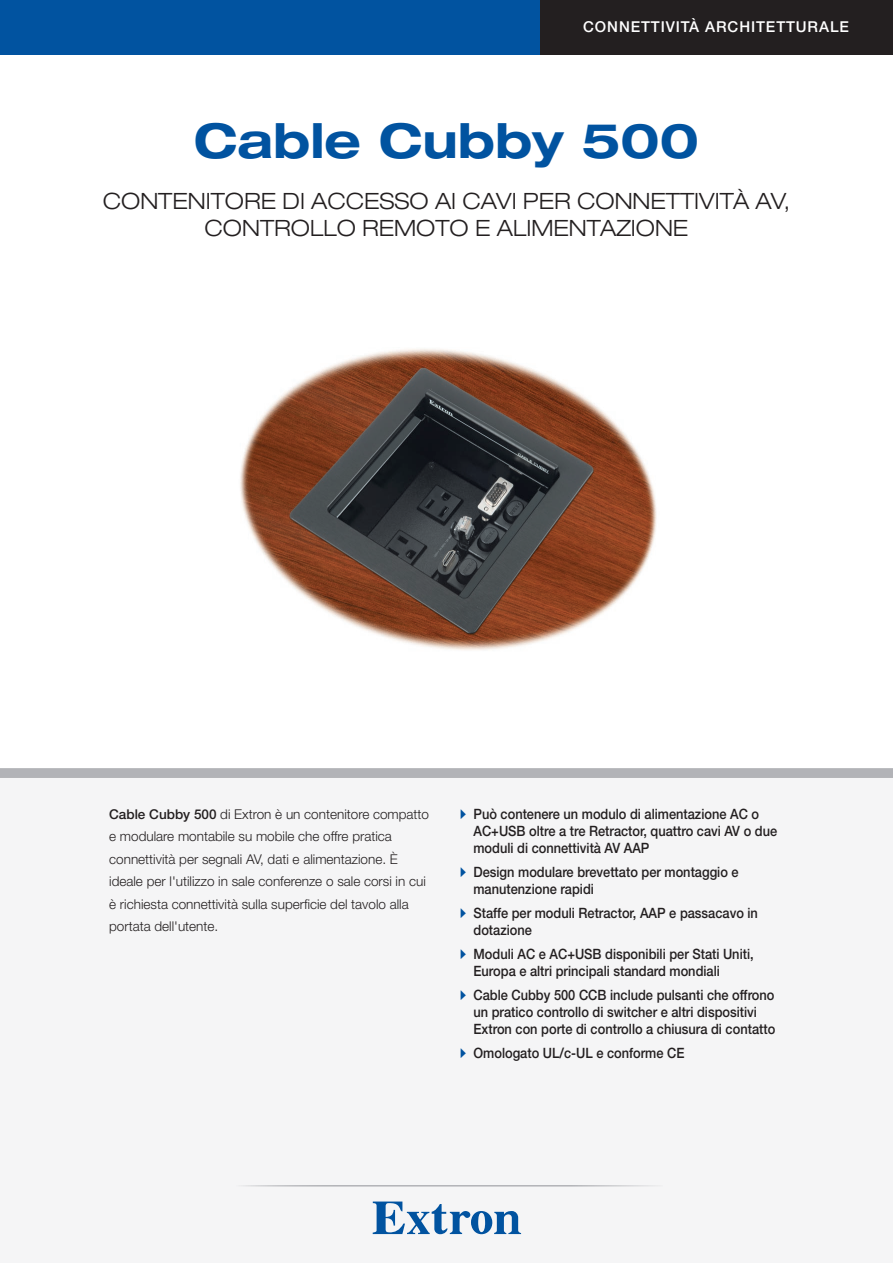
<style>
.page{position:relative;width:893px;height:1263px;background:#fff}
.page>*{position:absolute;margin:0;border:0;box-sizing:border-box;transform-origin:0 0}
.cover_product_name{font:700 expanded 48px "Helvetica Neue LT Std";color:#0153a0}
.cover_product_subti{font:300 expanded 22.5px/27px "Helvetica Neue LT Std";color:#231f20;text-align:center}
.cover_category{font:500 15px "Helvetica Neue LT Std";letter-spacing:.06em;color:#fff}
.t1{font:500 14.25px/17.1px "Helvetica Neue LT Std";color:#231f20;scale:.9 1}
.cover_teaser_paragr{font:300 13.5px/22.5px "Helvetica Neue LT Std";color:#231f20}
.s1{font-weight:500}
.s2{font-family:"Quick Type Pi";font-weight:400;color:#0153a0}
</style>
<div class="page">
<div style="left:0;top:768px;width:893px;height:467px;background:#f5f5f6"></div>
<svg style="left:373px;top:1201px;width:148px;height:33px"></svg>
<hr style="left:231px;top:1185px;width:432px;height:1px;background:#b2b3b7">
<div style="left:0;top:0;width:554px;height:54px;background:#0153a0"></div>
<div style="left:540px;top:0;width:353px;height:54px;background:#231f20"></div>
<img style="left:240px;top:349px;width:417px;height:301px">
<p class="cover_category" style="left:583px;top:18px;width:267px">CONNETTIVITÀ ARCHITETTURALE</p>
<p class="cover_product_name" style="left:194px;top:110px;width:506px">Cable Cubby 500</p>
<p class="cover_product_subti" style="left:103px;top:188px;width:689px">CONTENITORE DI ACCESSO AI CAVI PER CONNETTIVITÀ AV,<br>CONTROLLO REMOTO E ALIMENTAZIONE</p>
<p class="cover_teaser_paragr" style="left:109px;top:802px;width:321px"><span class="s1">Cable Cubby 500</span> di Extron è un contenitore compatto e modulare montabile su mobile che offre pratica connettività per segnali AV, dati e alimentazione. È ideale per l'utilizzo in sale conferenze o sale corsi in cui è richiesta connettività sulla superficie del tavolo alla portata dell'utente.</p>
<p class="t1" style="left:473px;top:805px;width:339px;text-indent:-14px"><span class="s2">A</span> Può contenere un modulo di alimentazione AC o<br>AC+USB oltre a tre Retractor, quattro cavi AV o due moduli di connettività AV AAP</p>
<p class="t1" style="left:473px;top:863px;width:296px;text-indent:-14px"><span class="s2">A</span> Design modulare brevettato per montaggio e manutenzione rapidi</p>
<p class="t1" style="left:473px;top:904px;width:318px;text-indent:-14px"><span class="s2">A</span> Staffe per moduli Retractor, AAP e passacavo in dotazione</p>
<p class="t1" style="left:473px;top:945px;width:313px;text-indent:-14px"><span class="s2">A</span> Moduli AC e AC+USB disponibili per Stati Uniti,<br>Europa e altri principali standard mondiali</p>
<p class="t1" style="left:473px;top:986px;width:337px;text-indent:-14px"><span class="s2">A</span> Cable Cubby 500 CCB include pulsanti che offrono un pratico controllo di switcher e altri dispositivi<br>Extron con porte di controllo a chiusura di contatto</p>
<p class="t1" style="left:460px;top:1044px;width:251px"><span class="s2">A</span> Omologato UL/c-UL e conforme CE</p>
</div>
